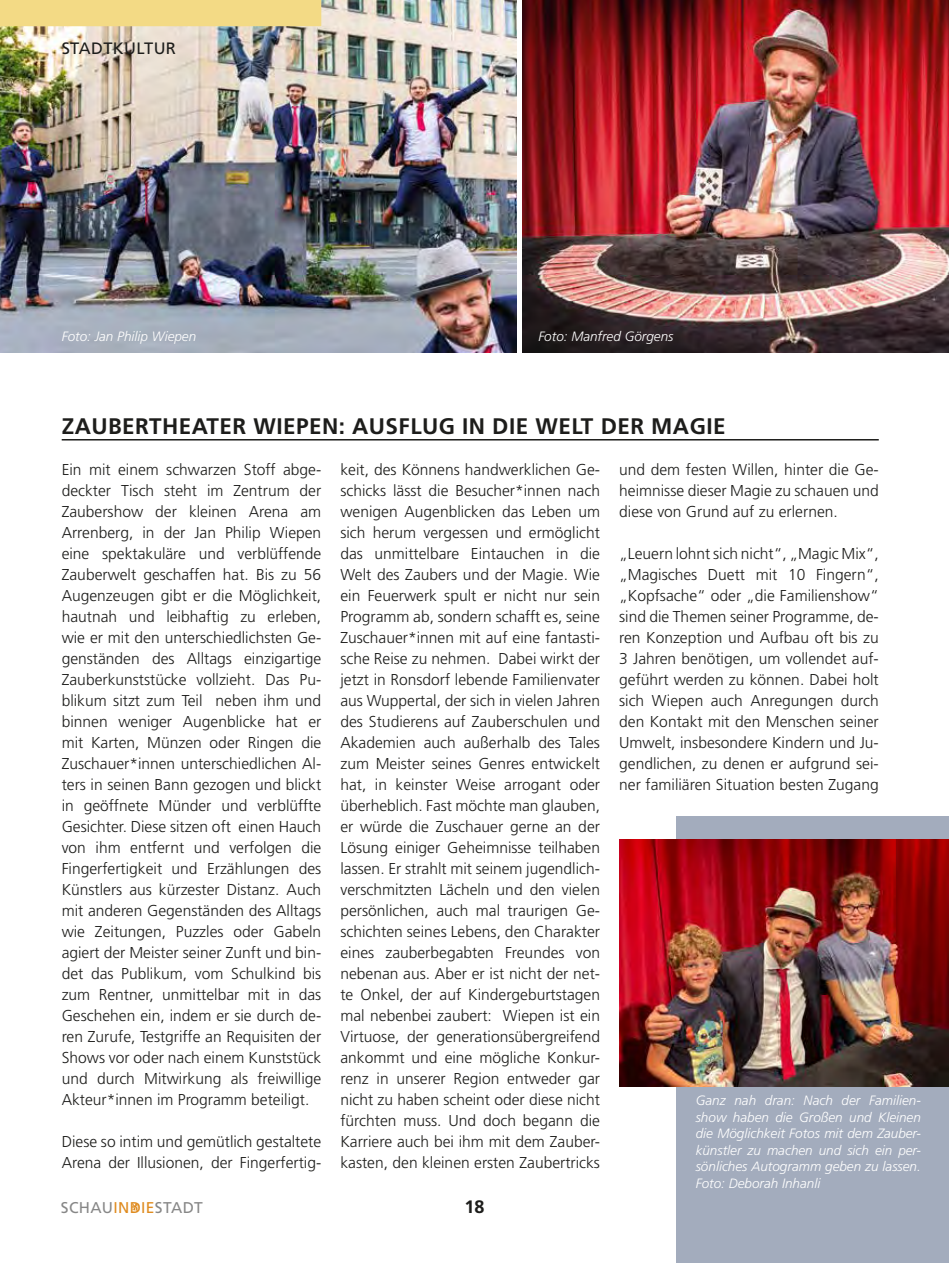
<style>
.page{position:relative;width:949px;height:1263px;background:#fff}
.page>*{position:absolute;margin:0;border:0;box-sizing:border-box;transform-origin:0 0}
.t1{font:700 22.5px "Frutiger LT";letter-spacing:.02em;color:#1d1d1b}
.t2{font:700 18px "Frutiger LT";color:#1d1d1b}
.t3{font:16.5px "Frutiger LT";letter-spacing:.02em;color:#1d1d1b}
.t4{font:300 15.75px/21px "Frutiger LT";color:#1d1d1b;text-align:justify}
.t5{font:15.6px "Frutiger LT";letter-spacing:.02em;color:#878787}
.t6{font:italic 300 13.5px/16.5px "Frutiger LT";color:#fff;text-align:justify}
.s1{color:#df8b1f}
</style>
<div class="page">
<svg style="left:132px;top:1204px;width:6px;height:7px"></svg>
<hr style="left:62px;top:439px;width:816px;height:1px;background:#1d1d1b">
<img style="left:522px;top:0;width:426px;height:353px">
<img style="left:0;top:0;width:516px;height:353px">
<div style="left:0;top:0;width:321px;height:26px;background:#f3da85"></div>
<div style="left:676px;top:816px;width:272px;height:447px;background:#a3acbd"></div>
<img style="left:619px;top:839px;width:329px;height:247px">
<p class="t3" style="left:62px;top:38px;width:116px">STADTKULTUR</p>
<p class="t6" style="left:62px;top:328px;width:136px">Foto: Jan Philip Wiepen</p>
<p class="t6" style="left:538px;top:328px;width:137px">Foto: Manfred Görgens</p>
<h1 class="t1" style="left:62px;top:413px;width:665px">ZAUBERTHEATER WIEPEN: AUSFLUG IN DIE WELT DER MAGIE</h1>
<p class="t4" style="left:62px;top:460px;width:261px">Ein mit einem schwarzen Stoff abge&shy;deckter Tisch steht im Zentrum der Zaubershow der kleinen Arena am Arrenberg, in der Jan Philip Wiepen eine spektakuläre und verblüffende Zauberwelt geschaffen hat. Bis zu 56<br>Augenzeugen gibt er die Möglichkeit, hautnah und leibhaftig zu erleben, wie er mit den unterschiedlichsten Ge&shy;genständen des Alltags einzigartige Zauberkunststücke vollzieht. Das Pu&shy;blikum sitzt zum Teil neben ihm und binnen weniger Augenblicke hat er mit Karten, Münzen oder Ringen die Zuschauer*innen unterschiedlichen Al&shy;ters in seinen Bann gezogen und blickt in geöffnete Münder und verblüffte Gesichter. Diese sitzen oft einen Hauch von ihm entfernt und verfolgen die Fingerfertigkeit und Erzählungen des Künstlers aus kürzester Distanz. Auch mit anderen Gegenständen des Alltags wie Zeitungen, Puzzles oder Gabeln agiert der Meister seiner Zunft und bin&shy;det das Publikum, vom Schulkind bis zum Rentner, unmittelbar mit in das Geschehen ein, indem er sie durch de&shy;ren Zurufe, Testgriffe an Requisiten der Shows vor oder nach einem Kunststück und durch Mitwirkung als freiwillige Akteur*innen im Programm beteiligt.</p>
<p class="t4" style="left:62px;top:1131px;width:261px">Diese so intim und gemütlich gestaltete<br>Arena der Illusionen, der Fingerfertig-</p>
<p class="t4" style="left:340px;top:460px;width:261px">keit, des Könnens handwerklichen Ge&shy;schicks lässt die Besucher*innen nach wenigen Augenblicken das Leben um sich herum vergessen und ermöglicht das unmittelbare Eintauchen in die Welt des Zaubers und der Magie. Wie ein Feuerwerk spult er nicht nur sein Programm ab, sondern schafft es, seine Zuschauer*innen mit auf eine fantasti&shy;sche Reise zu nehmen. Dabei wirkt der jetzt in Ronsdorf lebende Familienvater aus Wuppertal, der sich in vielen Jahren des Studierens auf Zauberschulen und Akademien auch außerhalb des Tales zum Meister seines Genres entwickelt hat, in keinster Weise arrogant oder überheblich. Fast möchte man glauben, er würde die Zuschauer gerne an der Lösung einiger Geheimnisse teilhaben lassen. Er strahlt mit seinem jugendlich&shy;verschmitzten Lächeln und den vielen persönlichen, auch mal traurigen Ge&shy;schichten seines Lebens, den Charakter eines zauberbegabten Freundes von nebenan aus. Aber er ist nicht der net&shy;te Onkel, der auf Kindergeburtstagen mal nebenbei zaubert: Wiepen ist ein Virtuose, der generationsübergreifend ankommt und eine mögliche Konkur&shy;renz in unserer Region entweder gar nicht zu haben scheint oder diese nicht fürchten muss. Und doch begann die Karriere auch bei ihm mit dem Zauber&shy;kasten, den kleinen ersten Zaubertricks</p>
<p class="t4" style="left:619px;top:460px;width:261px">und dem festen Willen, hinter die Ge&shy;heimnisse dieser Magie zu schauen und diese von Grund auf zu erlernen.</p>
<p class="t4" style="left:619px;top:544px;width:261px">„Leuern lohnt sich nicht“, „Magic Mix“, „Magisches Duett mit 10 Fingern“, „Kopfsache“ oder „die Familienshow“ sind die Themen seiner Programme, de&shy;ren Konzeption und Aufbau oft bis zu 3 Jahren benötigen, um vollendet auf&shy;geführt werden zu können. Dabei holt sich Wiepen auch Anregungen durch den Kontakt mit den Menschen seiner Umwelt, insbesondere Kindern und Ju&shy;gendlichen, zu denen er aufgrund sei&shy;ner familiären Situation besten Zugang</p>
<p class="t6" style="left:695px;top:1092px;width:227px">Ganz nah dran: Nach der Familien&shy;show haben die Großen und Kleinen die Möglichkeit Fotos mit dem Zauber&shy;künstler zu machen und sich ein per&shy;sönliches Autogramm geben zu lassen.<br>Foto: Deborah Inhanli</p>
<p class="t5" style="left:61px;top:1198px;width:143px">SCHAU<span class="s1">INDIE</span>STADT</p>
<p class="t2" style="left:464px;top:1196px;width:22px">18</p>
</div>
